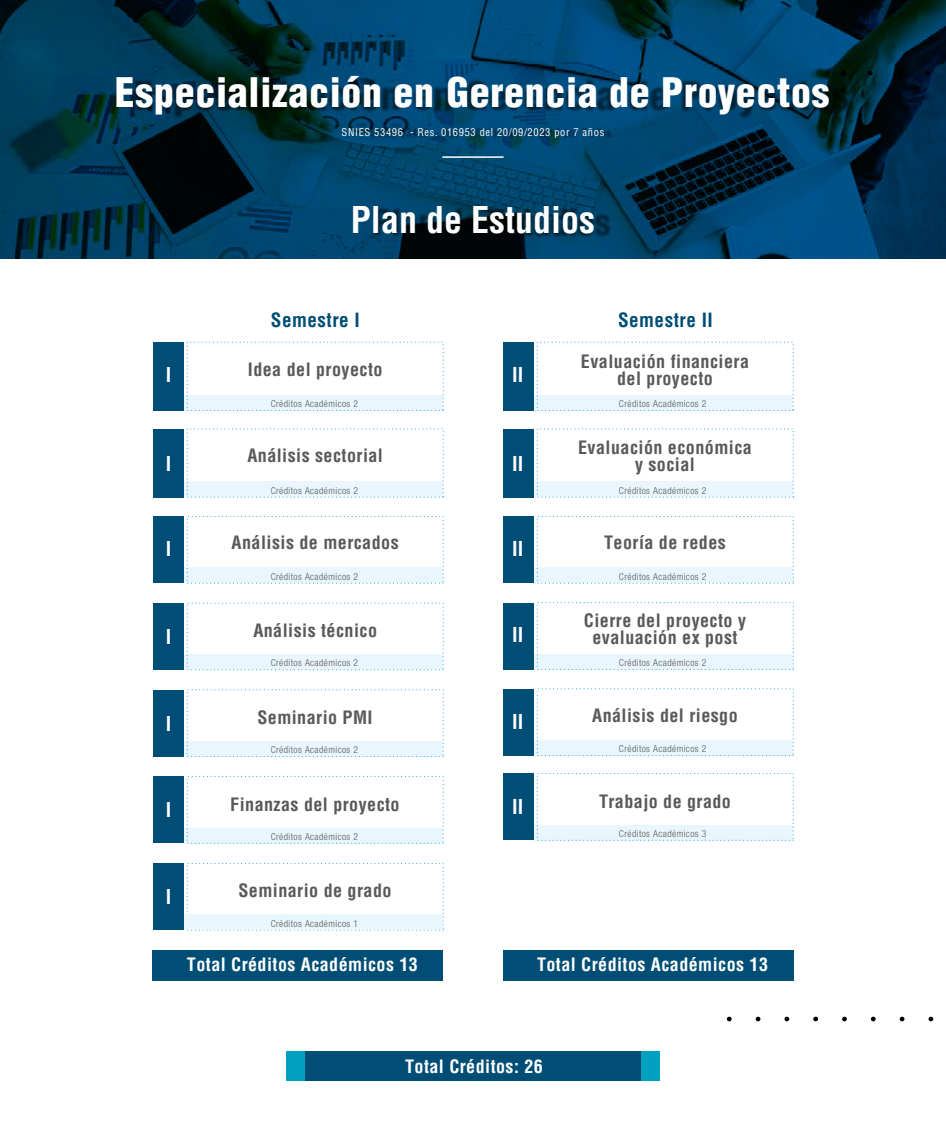
<style>
.page{position:relative;width:946px;height:1137px;background:#fff}
.page>*{position:absolute;margin:0;border:0;box-sizing:border-box;transform-origin:0 0}
.t1{font:900 condensed 39.75px "Helvetica";letter-spacing:.02em;color:#fff}
.t2{font:700 condensed 36px "Helvetica";color:#fff}
.t3{font:700 condensed 20.1px "Helvetica";color:#fff}
.t4{font:700 condensed 19.95px "Helvetica";color:#fff}
.t5{font:700 condensed 19.2px "Helvetica";letter-spacing:.025em;color:#004e75}
.t6{font:700 condensed 18px/16.8px "Helvetica";letter-spacing:.025em;color:#59595b;text-align:center}
.t7{font:700 condensed 18px "Helvetica";letter-spacing:.025em;color:#fff}
.t8{font:condensed 10.5px "Helvetica";letter-spacing:.06em;color:#fff}
.t9{font:300 condensed 9.6px "Helvetica Neue LT Std";letter-spacing:.045em;color:#575756}
</style>
<div class="page">
<svg style="left:0;top:0;width:946px;height:259px;background:#003958"></svg>
<img style="left:129px;top:72px;width:726px;height:51px">
<img style="left:370px;top:127px;width:242px;height:14px">
<hr style="left:442px;top:156px;width:62px;height:2px;background:#fff">
<svg style="left:857px;top:71px;width:89px;height:5px"></svg>
<img style="left:370px;top:201px;width:245px;height:46px">
<svg style="left:726px;top:1016px;width:205px;height:5px"></svg>
<div style="left:286px;top:1052px;width:374px;height:29px;background:#00a0c0"></div>
<div style="left:305px;top:1052px;width:336px;height:29px;background:#004e75"></div>
<div style="left:184px;top:395px;width:259px;height:15px;background:#eaf6fd"></div>
<div style="left:184px;top:482px;width:259px;height:15px;background:#eaf6fd"></div>
<div style="left:184px;top:568px;width:259px;height:15px;background:#eaf6fd"></div>
<div style="left:184px;top:654px;width:259px;height:16px;background:#eaf6fd"></div>
<div style="left:184px;top:915px;width:259px;height:15px;background:#eaf6fd"></div>
<div style="left:153px;top:342px;width:31px;height:68px;background:#004e75"></div>
<div style="left:153px;top:429px;width:31px;height:68px;background:#004e75"></div>
<div style="left:153px;top:516px;width:31px;height:67px;background:#004e75"></div>
<div style="left:153px;top:603px;width:31px;height:67px;background:#004e75"></div>
<div style="left:153px;top:863px;width:31px;height:67px;background:#004e75"></div>
<div style="left:153px;top:950px;width:290px;height:31px;background:#004e75"></div>
<div style="left:534px;top:395px;width:259px;height:15px;background:#eaf6fd"></div>
<div style="left:534px;top:482px;width:259px;height:15px;background:#eaf6fd"></div>
<div style="left:534px;top:568px;width:259px;height:15px;background:#eaf6fd"></div>
<div style="left:534px;top:825px;width:259px;height:15px;background:#eaf6fd"></div>
<div style="left:503px;top:342px;width:31px;height:68px;background:#004e75"></div>
<div style="left:503px;top:429px;width:31px;height:68px;background:#004e75"></div>
<div style="left:503px;top:516px;width:31px;height:67px;background:#004e75"></div>
<div style="left:503px;top:773px;width:31px;height:67px;background:#004e75"></div>
<div style="left:503px;top:950px;width:290px;height:31px;background:#004e75"></div>
<div style="left:534px;top:654px;width:259px;height:15px;background:#eaf6fd"></div>
<div style="left:503px;top:603px;width:31px;height:66px;background:#004e75"></div>
<div style="left:534px;top:740px;width:259px;height:15px;background:#eaf6fd"></div>
<div style="left:503px;top:689px;width:31px;height:66px;background:#004e75"></div>
<div style="left:184px;top:741px;width:259px;height:15px;background:#eaf6fd"></div>
<div style="left:153px;top:690px;width:31px;height:66px;background:#004e75"></div>
<div style="left:184px;top:828px;width:259px;height:15px;background:#eaf6fd"></div>
<div style="left:153px;top:776px;width:31px;height:67px;background:#004e75"></div>
<h1 class="t1" style="left:115px;top:67px;width:716px">Especialización en Gerencia de Proyectos</h1>
<p class="t8" style="left:342px;top:126px;width:264px">SNIES 53496 - Res. 016953 del 20/09/2023 por 7 años</p>
<h2 class="t2" style="left:351px;top:197px;width:246px">Plan de Estudios</h2>
<p class="t5" style="left:271px;top:308px;width:90px">Semestre I</p>
<p class="t5" style="left:618px;top:308px;width:96px">Semestre II</p>
<p class="t6" style="left:248px;top:361px;width:136px">Idea del proyecto</p>
<p class="t9" style="left:271px;top:398px;width:89px">Créditos Académicos 2</p>
<p class="t6" style="left:581px;top:353px;width:170px">Evaluación financiera del proyecto</p>
<p class="t4" style="left:166px;top:363px;width:7px">I</p>
<p class="t3" style="left:512px;top:362px;width:13px">II</p>
<p class="t9" style="left:619px;top:398px;width:89px">Créditos Académicos 2</p>
<p class="t6" style="left:247px;top:446px;width:137px">Análisis sectorial</p>
<p class="t9" style="left:271px;top:485px;width:89px">Créditos Académicos 2</p>
<p class="t4" style="left:166px;top:451px;width:7px">I</p>
<p class="t3" style="left:512px;top:451px;width:13px">II</p>
<p class="t6" style="left:578px;top:439px;width:175px">Evaluación económica y social</p>
<p class="t9" style="left:619px;top:485px;width:89px">Créditos Académicos 2</p>
<p class="t6" style="left:232px;top:533px;width:169px">Análisis de mercados</p>
<p class="t6" style="left:604px;top:533px;width:123px">Teoría de redes</p>
<p class="t9" style="left:271px;top:571px;width:89px">Créditos Académicos 2</p>
<p class="t4" style="left:166px;top:536px;width:7px">I</p>
<p class="t3" style="left:512px;top:536px;width:13px">II</p>
<p class="t9" style="left:619px;top:571px;width:89px">Créditos Académicos 2</p>
<p class="t4" style="left:166px;top:624px;width:7px">I</p>
<p class="t4" style="left:166px;top:711px;width:7px">I</p>
<p class="t6" style="left:253px;top:622px;width:125px">Análisis técnico</p>
<p class="t9" style="left:271px;top:657px;width:89px">Créditos Académicos 2</p>
<p class="t6" style="left:257px;top:709px;width:117px">Seminario PMI</p>
<p class="t9" style="left:271px;top:744px;width:89px">Créditos Académicos 2</p>
<p class="t3" style="left:512px;top:622px;width:13px">II</p>
<p class="t3" style="left:512px;top:709px;width:13px">II</p>
<p class="t6" style="left:230px;top:795px;width:171px">Finanzas del proyecto</p>
<p class="t9" style="left:271px;top:831px;width:89px">Créditos Académicos 2</p>
<p class="t4" style="left:166px;top:797px;width:7px">I</p>
<p class="t3" style="left:512px;top:794px;width:13px">II</p>
<p class="t6" style="left:584px;top:612px;width:164px">Cierre del proyecto y evaluación ex post</p>
<p class="t9" style="left:619px;top:657px;width:89px">Créditos Académicos 2</p>
<p class="t6" style="left:592px;top:707px;width:147px">Análisis del riesgo</p>
<p class="t9" style="left:619px;top:743px;width:89px">Créditos Académicos 2</p>
<p class="t6" style="left:599px;top:792px;width:133px">Trabajo de grado</p>
<p class="t9" style="left:619px;top:828px;width:89px">Créditos Académicos 3</p>
<p class="t4" style="left:166px;top:884px;width:7px">I</p>
<p class="t6" style="left:238px;top:882px;width:155px">Seminario de grado</p>
<p class="t9" style="left:271px;top:918px;width:89px">Créditos Académicos 1</p>
<p class="t7" style="left:187px;top:953px;width:233px">Total Créditos Académicos 13</p>
<p class="t7" style="left:537px;top:953px;width:233px">Total Créditos Académicos 13</p>
<p class="t7" style="left:405px;top:1055px;width:139px">Total Créditos: 26</p>
</div>
